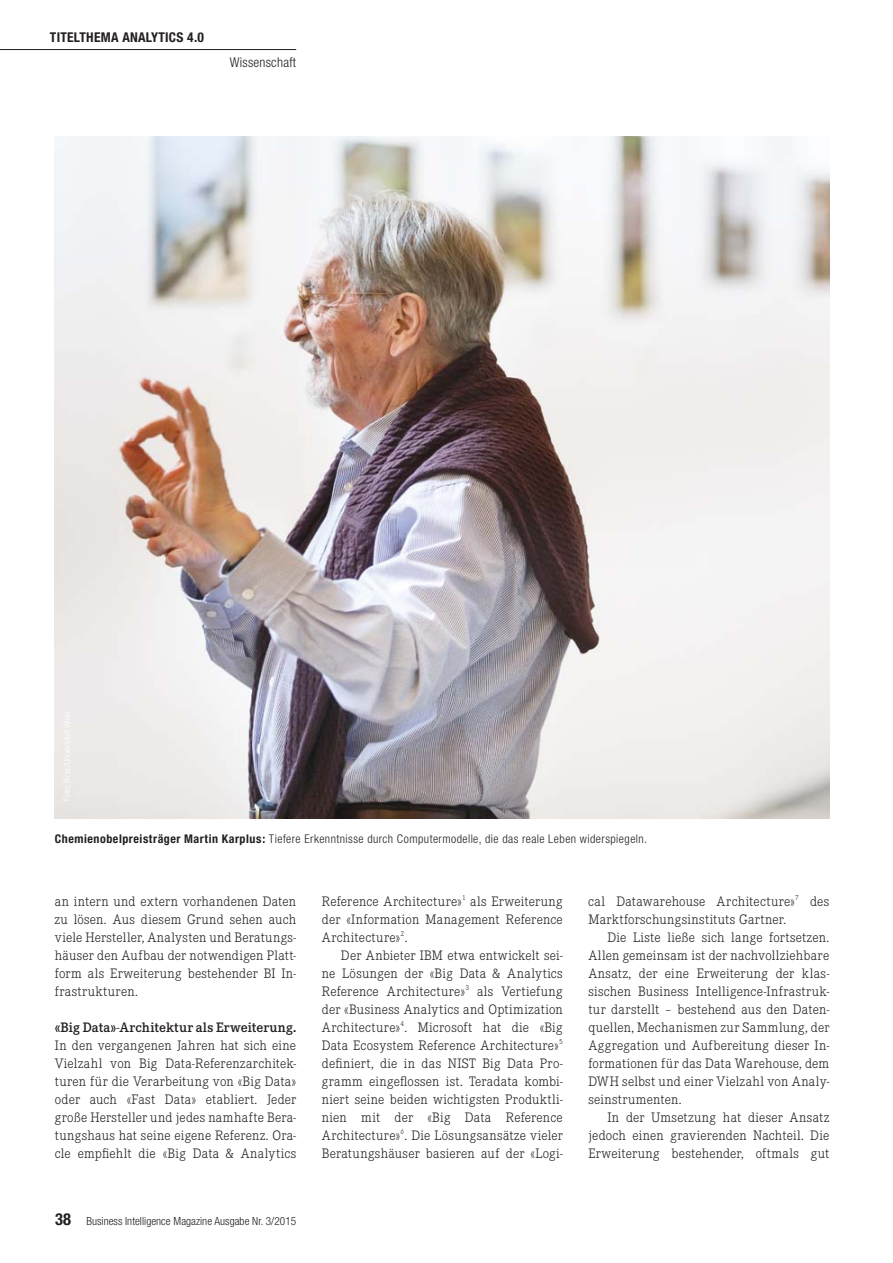
<style>
.page{position:relative;width:893px;height:1263px;background:#fff}
.page>*{position:absolute;margin:0;border:0;box-sizing:border-box;transform-origin:0 0}
.t1{font:300 14.25px/18px "Corporate E";letter-spacing:.02em;color:#231f20;text-align:justify}
.t2{font:600 14.25px "Corporate E";letter-spacing:.015em;color:#231f20}
.t3{font:700 condensed 13.5px "Helvetica Neue";letter-spacing:.02em;color:#231f20}
.t4{font:300 condensed 13.5px "Helvetica Neue";letter-spacing:.02em;color:#231f20}
.t5{font:300 condensed 12px "Helvetica Neue";letter-spacing:.04em;color:#231f20}
.t6{font:300 condensed 11.25px "Helvetica Neue";letter-spacing:.005em;color:#231f20}
.s1{font-weight:700}
.s2{font-weight:700;font-size:16.5px}
</style>
<div class="page">
<hr style="left:0;top:49px;width:296px;height:1px;background:#231f20">
<img style="left:55px;top:136px;width:774px;height:683px">
<p class="t3" style="left:50px;top:29px;width:156px">titelthema analytics 4.0</p>
<p class="t4" style="left:230px;top:54px;width:68px">Wissenschaft</p>
<p class="t5" style="left:55px;top:832px;width:594px"><span class="s1">Chemienobelpreisträger Martin Karplus:</span> Tiefere Erkenntnisse durch Computermodelle, die das reale Leben widerspiegeln.</p>
<p class="t1" style="left:55px;top:893px;width:243px">an intern und extern vorhandenen Daten zu lösen. Aus diesem Grund sehen auch viele Hersteller, Analysten und Beratungs&shy;häuser den Aufbau der notwendigen Platt&shy;form als Erweiterung bestehender BI In&shy;frastrukturen.</p>
<p class="t2" style="left:55px;top:1019px;width:243px">«Big Data»-Architektur als Erweiterung.</p>
<p class="t1" style="left:55px;top:1037px;width:243px">In den vergangenen Jahren hat sich eine Vielzahl von Big Data-Referenzarchitek&shy;turen für die Verarbeitung von «Big Data» oder auch «Fast Data» etabliert. Jeder große Hersteller und jedes namhafte Bera&shy;tungshaus hat seine eigene Referenz. Ora&shy;cle empfiehlt die «Big Data &amp; Analytics</p>
<p class="t6" style="left:55px;top:1214px;width:242px"><span class="s2">38</span> Business Intelligence Magazine Ausgabe Nr. 3/2015</p>
<p class="t1" style="left:322px;top:893px;width:242px">Reference Architecture»<sup>1</sup> als Erweiterung der «Information Management Reference Architecture»<sup>2</sup>.</p>
<p class="t1" style="left:322px;top:947px;width:242px;text-indent:19px">Der Anbieter IBM etwa entwickelt sei&shy;ne Lösungen der «Big Data &amp; Analytics Reference Architecture»<sup>3</sup> als Vertiefung der «Business Analytics and Optimization Architecture»<sup>4</sup>. Microsoft hat die «Big Data Ecosystem Reference Architecture»<sup>5 </sup>definiert, die in das NIST Big Data Pro&shy;gramm eingeflossen ist. Teradata kombi&shy;niert seine beiden wichtigsten Produktli&shy;nien mit der «Big Data Reference Architecture»<sup>6</sup>. Die Lösungsansätze vieler Beratungshäuser basieren auf der «Logi-</p>
<p class="t1" style="left:588px;top:893px;width:242px">cal Datawarehouse Architecture»<sup>7</sup> des<br>Marktforschungsinstituts Gartner.</p>
<p class="t1" style="left:588px;top:929px;width:242px;text-indent:19px">Die Liste ließe sich lange fortsetzen.<br>Allen gemeinsam ist der nachvollziehbare Ansatz, der eine Erweiterung der klas&shy;sischen Business Intelligence-Infrastruk&shy;tur darstellt – bestehend aus den Daten&shy;quellen, Mechanismen zur Sammlung, der Aggregation und Aufbereitung dieser In&shy;formationen für das Data Warehouse, dem DWH selbst und einer Vielzahl von Analy&shy;seinstrumenten.</p>
<p class="t1" style="left:588px;top:1109px;width:242px;text-indent:19px">In der Umsetzung hat dieser Ansatz jedoch einen gravierenden Nachteil. Die Erweiterung bestehender, oftmals gut</p>
</div>
